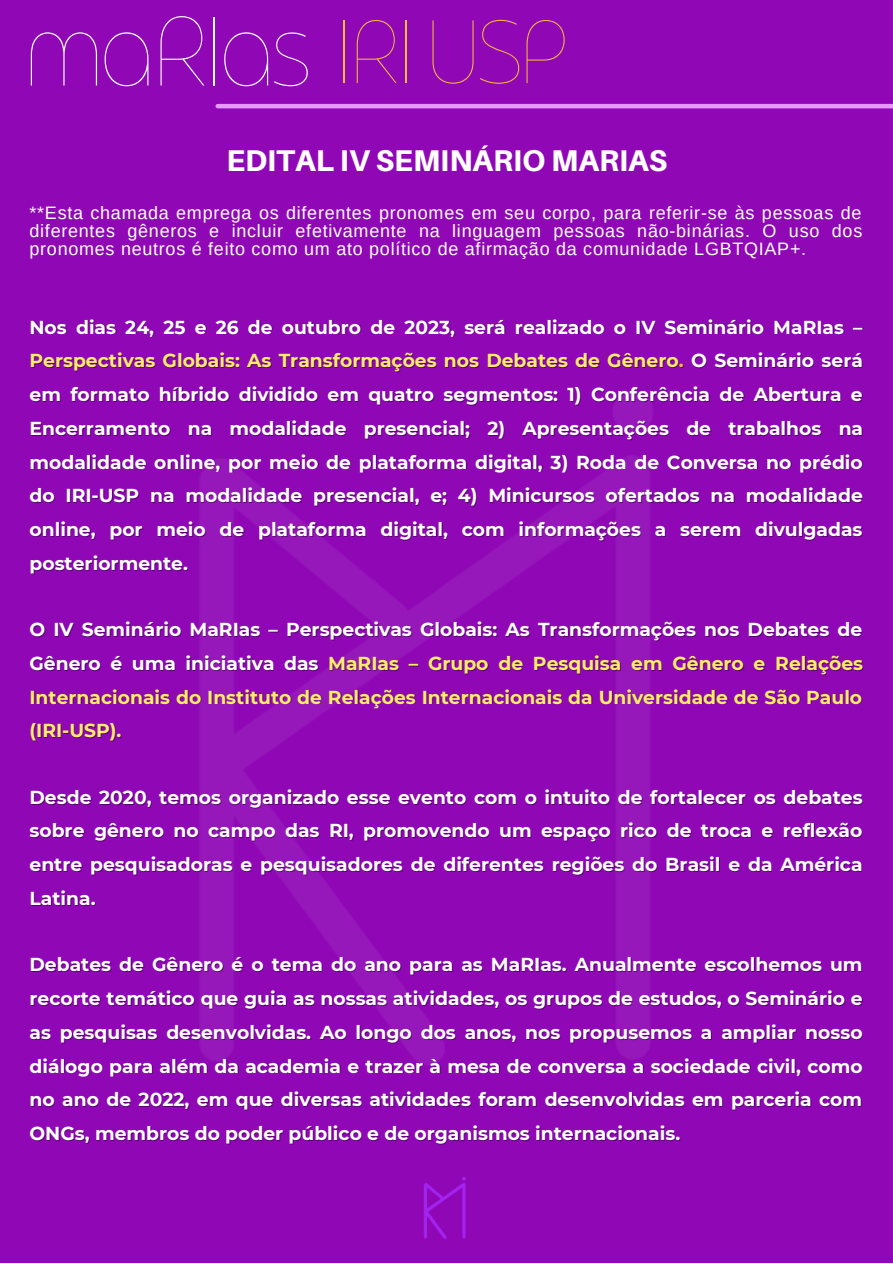
<style>
.page{position:relative;width:893px;height:1264px;background:#fff}
.page>*{position:absolute;margin:0;border:0;box-sizing:border-box;transform-origin:0 0}
.t1{font:100 98.4px "Eastman Grotesque Alt Trial";letter-spacing:-.05em;color:#fff}
.t2{font:100 89.4px "Eastman Grotesque Alt Trial";letter-spacing:-.05em;color:#f3bc33}
.t3{font:800 30px "Aileron";color:#fff}
.t4{font:700 18.75px/33.8px "Montserrat";color:#fff;text-align:justify}
.t5{font:700 18.75px/33.8px "Montserrat";color:#ffec6a;text-align:justify}
.t6{font:18px/18px "Arimo";letter-spacing:.04em;color:#fff;text-align:justify}
.s1{color:#ffec6a}
.s2{color:rgb(0 0 0/.4)}
.s3{color:#fff}
</style>
<div class="page">
<div style="left:0;top:0;width:892px;height:1262px;background:#9008b6"></div>
<img style="left:200px;top:392px;width:452px;height:673px">
<hr style="left:218px;top:104px;width:674px;height:4px;background:#e899ff">
<img style="left:424px;top:1177px;width:42px;height:62px">
<p class="t1" style="left:24px;top:13px;width:289px">maRIas</p>
<p class="t2" style="left:335px;top:17px;width:235px">IRI USP</p>
<p class="t3" style="left:226px;top:142px;width:442px">EDITAL IV SEMINÁRIO MARIAS</p>
<p class="t6" style="left:29px;top:204px;width:834px">**Esta chamada emprega os diferentes pronomes em seu corpo, para referir-se às pessoas de diferentes gêneros e incluir efetivamente na linguagem pessoas não-binárias. O uso dos pronomes neutros é feito como um ato político de afirmação da comunidade LGBTQIAP+.</p>
<p class="t4" style="left:29px;top:310px;width:835px">Nos dias 24, 25 e 26 de outubro de 2023, será realizado o IV Seminário MaRIas – <span class="s1">Perspectivas Globais: As Transformações nos Debates de Gênero</span><span class="s2">.</span> O Seminário será em formato híbrido dividido em quatro segmentos: 1) Conferência de Abertura e Encerramento na modalidade presencial; 2) Apresentações de trabalhos na modalidade online, por meio de plataforma digital, 3) Roda de Conversa no prédio do IRI-USP na modalidade presencial, e; 4) Minicursos ofertados na modalidade online, por meio de plataforma digital, com informações a serem divulgadas posteriormente.</p>
<p class="t5" style="left:29px;top:612px;width:835px"><span class="s3">O IV Seminário MaRIas – Perspectivas Globais: As Transformações nos Debates de Gênero é uma iniciativa das</span> MaRIas – Grupo de Pesquisa em Gênero e Relações Internacionais do Instituto de Relações Internacionais da Universidade de São Paulo (IRI-USP).</p>
<p class="t4" style="left:29px;top:780px;width:834px">Desde 2020, temos organizado esse evento com o intuito de fortalecer os debates sobre gênero no campo das RI, promovendo um espaço rico de troca e reflexão entre pesquisadoras e pesquisadores de diferentes regiões do Brasil e da América Latina.</p>
<p class="t4" style="left:29px;top:947px;width:834px">Debates de Gênero é o tema do ano para as MaRIas. Anualmente escolhemos um recorte temático que guia as nossas atividades, os grupos de estudos, o Seminário e as pesquisas desenvolvidas. Ao longo dos anos, nos propusemos a ampliar nosso diálogo para além da academia e trazer à mesa de conversa a sociedade civil, como no ano de 2022, em que diversas atividades foram desenvolvidas em parceria com ONGs, membros do poder público e de organismos internacionais.</p>
</div>
